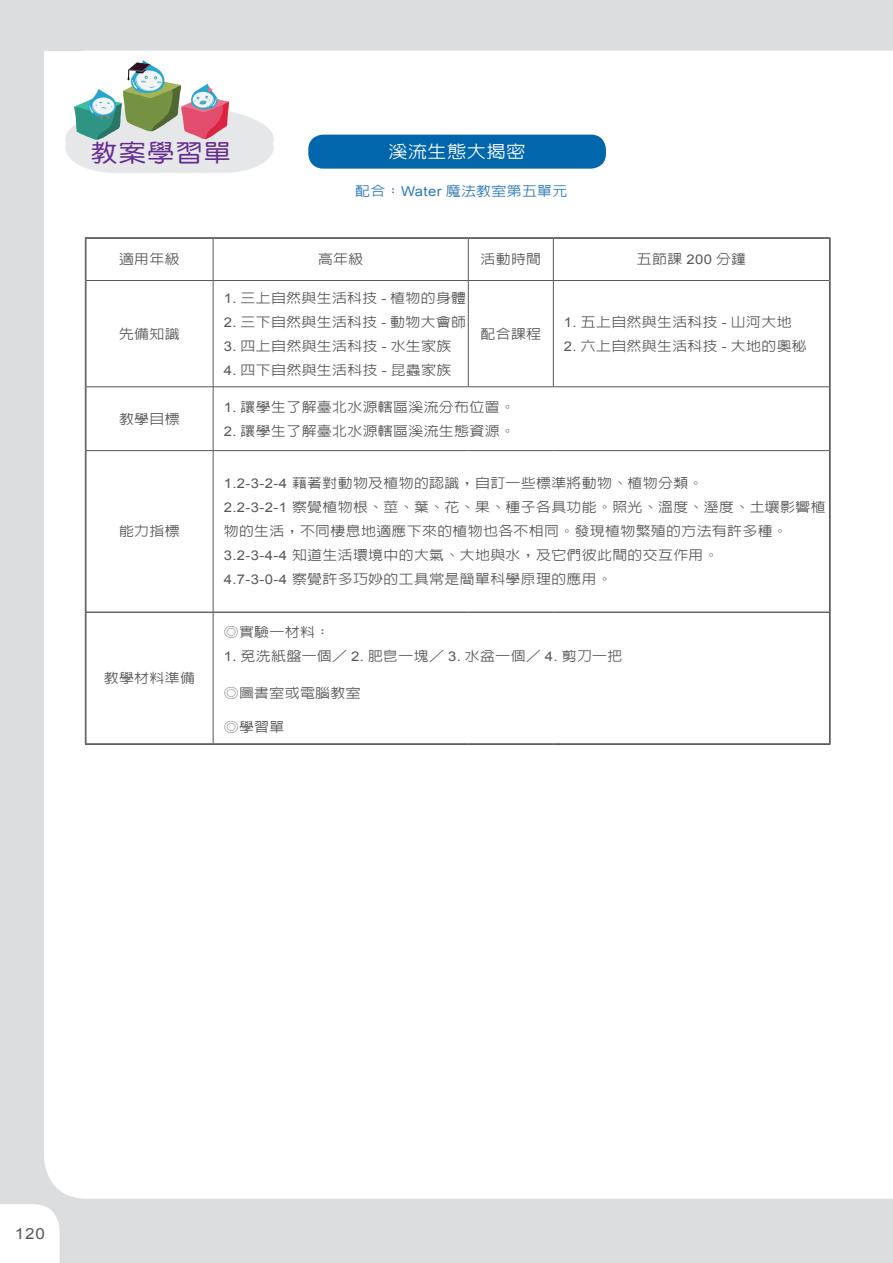
<style>
.page{position:relative;width:893px;height:1263px;background:#dcdddf}
.page>*{position:absolute;margin:0;border:0;box-sizing:border-box;transform-origin:0 0}
.t1{font:24.3px "DF Yuan Md HK BF";letter-spacing:.05em;color:#652d91;scale:1.11 1}
.大表格文w18h20_魔法小叮嚀{font:500 17.25px "Lin Gothic";letter-spacing:.025em;color:#fff;scale:1.11 1}
.t2{font:15.3px "Arial";color:#57585a;scale:1.11 1}
.表格文w14h16{font:500 13.35px/24px "Lin Gothic";letter-spacing:.025em;color:#57585a;scale:1.11 1}
.表格文w14h16-2{font:500 13.35px "Lin Gothic";letter-spacing:.025em;color:#2c79b9;scale:1.11 1}
.s1{font-family:"Arial";font-weight:400}
</style>
<div class="page">
<div style="left:44px;top:51px;width:849px;height:1148px;background:#fff"></div>
<div style="left:44px;top:51px;width:274px;height:186px;background:#fff"></div>
<div style="left:0;top:1204px;width:60px;height:59px;background:#fff"></div>
<svg style="left:65px;top:60px;width:209px;height:113px"></svg>
<div style="left:308px;top:135px;width:298px;height:34px;background:#0166ac;border-radius:15px"></div>
<hr style="left:86px;top:612px;width:127px;height:1px;background:#231f20">
<hr style="left:213px;top:612px;width:255px;height:1px;background:#231f20">
<hr style="left:468px;top:612px;width:85px;height:1px;background:#231f20">
<hr style="left:553px;top:612px;width:276px;height:1px;background:#231f20">
<hr style="left:85px;top:237px;width:128px;height:1px;background:#57585a">
<hr style="left:86px;top:238px;width:127px;height:1px;background:#57585a">
<hr style="left:85px;top:238px;width:1px;height:42px;background:#57585a">
<hr style="left:86px;top:238px;width:1px;height:42px;background:#57585a">
<hr style="left:213px;top:237px;width:255px;height:1px;background:#57585a">
<hr style="left:213px;top:238px;width:255px;height:1px;background:#57585a">
<hr style="left:468px;top:237px;width:85px;height:1px;background:#57585a">
<hr style="left:468px;top:238px;width:85px;height:1px;background:#57585a">
<hr style="left:553px;top:237px;width:277px;height:1px;background:#57585a">
<hr style="left:553px;top:238px;width:277px;height:1px;background:#57585a">
<hr style="left:829px;top:238px;width:1px;height:42px;background:#57585a">
<hr style="left:830px;top:238px;width:1px;height:42px;background:#57585a">
<hr style="left:85px;top:280px;width:1px;height:107px;background:#57585a">
<hr style="left:86px;top:280px;width:1px;height:107px;background:#57585a">
<hr style="left:829px;top:280px;width:1px;height:107px;background:#57585a">
<hr style="left:830px;top:280px;width:1px;height:107px;background:#57585a">
<hr style="left:85px;top:387px;width:1px;height:64px;background:#57585a">
<hr style="left:86px;top:387px;width:1px;height:64px;background:#57585a">
<hr style="left:829px;top:387px;width:1px;height:64px;background:#57585a">
<hr style="left:830px;top:387px;width:1px;height:64px;background:#57585a">
<hr style="left:85px;top:451px;width:1px;height:161px;background:#57585a">
<hr style="left:86px;top:451px;width:1px;height:161px;background:#57585a">
<hr style="left:829px;top:451px;width:1px;height:161px;background:#57585a">
<hr style="left:830px;top:451px;width:1px;height:161px;background:#57585a">
<hr style="left:85px;top:612px;width:1px;height:64px;background:#57585a">
<hr style="left:86px;top:612px;width:1px;height:64px;background:#57585a">
<hr style="left:85px;top:676px;width:1px;height:34px;background:#57585a">
<hr style="left:86px;top:676px;width:1px;height:34px;background:#57585a">
<hr style="left:85px;top:710px;width:1px;height:34px;background:#57585a">
<hr style="left:86px;top:710px;width:1px;height:33px;background:#57585a">
<hr style="left:86px;top:743px;width:127px;height:1px;background:#57585a">
<hr style="left:85px;top:744px;width:128px;height:1px;background:#57585a">
<hr style="left:829px;top:612px;width:1px;height:64px;background:#57585a">
<hr style="left:830px;top:612px;width:1px;height:64px;background:#57585a">
<hr style="left:829px;top:676px;width:1px;height:34px;background:#57585a">
<hr style="left:830px;top:676px;width:1px;height:34px;background:#57585a">
<hr style="left:829px;top:710px;width:1px;height:33px;background:#57585a">
<hr style="left:830px;top:710px;width:1px;height:34px;background:#57585a">
<hr style="left:213px;top:743px;width:255px;height:1px;background:#57585a">
<hr style="left:213px;top:744px;width:255px;height:1px;background:#57585a">
<hr style="left:468px;top:743px;width:85px;height:1px;background:#57585a">
<hr style="left:468px;top:744px;width:85px;height:1px;background:#57585a">
<hr style="left:553px;top:743px;width:277px;height:1px;background:#57585a">
<hr style="left:553px;top:744px;width:277px;height:1px;background:#57585a">
<hr style="left:213px;top:238px;width:1px;height:42px;background:#57585a">
<hr style="left:468px;top:238px;width:1px;height:42px;background:#57585a">
<hr style="left:553px;top:238px;width:1px;height:42px;background:#57585a">
<hr style="left:86px;top:280px;width:127px;height:1px;background:#57585a">
<hr style="left:213px;top:280px;width:255px;height:1px;background:#57585a">
<hr style="left:213px;top:281px;width:1px;height:106px;background:#57585a">
<hr style="left:468px;top:280px;width:85px;height:1px;background:#57585a">
<hr style="left:468px;top:281px;width:1px;height:106px;background:#57585a">
<hr style="left:553px;top:280px;width:276px;height:1px;background:#57585a">
<hr style="left:553px;top:281px;width:1px;height:106px;background:#57585a">
<hr style="left:86px;top:386px;width:127px;height:1px;background:#57585a">
<hr style="left:213px;top:386px;width:255px;height:1px;background:#57585a">
<hr style="left:213px;top:387px;width:1px;height:63px;background:#57585a">
<hr style="left:468px;top:386px;width:85px;height:1px;background:#57585a">
<hr style="left:553px;top:386px;width:276px;height:1px;background:#57585a">
<hr style="left:86px;top:450px;width:127px;height:1px;background:#57585a">
<hr style="left:213px;top:450px;width:255px;height:1px;background:#57585a">
<hr style="left:213px;top:451px;width:1px;height:161px;background:#57585a">
<hr style="left:468px;top:450px;width:85px;height:1px;background:#57585a">
<hr style="left:553px;top:450px;width:276px;height:1px;background:#57585a">
<hr style="left:213px;top:612px;width:1px;height:64px;background:#57585a">
<hr style="left:213px;top:676px;width:1px;height:34px;background:#57585a">
<hr style="left:213px;top:710px;width:1px;height:33px;background:#57585a">
<h1 class="t1" style="left:91px;top:141px;width:128px">教案學習單</h1>
<p class="大表格文w18h20_魔法小叮嚀" style="left:388px;top:143px;width:125px">溪流生態大揭密</p>
<p class="表格文w14h16-2" style="left:355px;top:184px;width:193px">配合：<span class="s1">Water</span> 魔法教室第五單元</p>
<p class="表格文w14h16" style="left:119px;top:247px;width:56px">適用年級</p>
<p class="表格文w14h16" style="left:318px;top:247px;width:42px">高年級</p>
<p class="表格文w14h16" style="left:480px;top:247px;width:56px">活動時間</p>
<p class="表格文w14h16" style="left:637px;top:247px;width:100px">五節課 <span class="s1">200</span> 分鐘</p>
<p class="表格文w14h16" style="left:119px;top:322px;width:56px">先備知識</p>
<p class="表格文w14h16" style="left:119px;top:407px;width:56px">教學目標</p>
<p class="表格文w14h16" style="left:119px;top:519px;width:56px">能力指標</p>
<p class="表格文w14h16" style="left:104px;top:666px;width:84px">教學材料準備</p>
<p class="表格文w14h16" style="left:224px;top:286px;width:220px"><span class="s1">1.</span> 三上自然與生活科技 <span class="s1">-</span> 植物的身體</p>
<p class="表格文w14h16" style="left:224px;top:310px;width:220px"><span class="s1">2.</span> 三下自然與生活科技 <span class="s1">-</span> 動物大會師</p>
<p class="表格文w14h16" style="left:224px;top:334px;width:207px"><span class="s1">3.</span> 四上自然與生活科技 <span class="s1">-</span> 水生家族</p>
<p class="表格文w14h16" style="left:224px;top:358px;width:207px"><span class="s1">4.</span> 四下自然與生活科技 <span class="s1">-</span> 昆蟲家族</p>
<p class="表格文w14h16" style="left:480px;top:322px;width:56px">配合課程</p>
<p class="表格文w14h16" style="left:224px;top:395px;width:264px"><span class="s1">1.</span> 讓學生了解臺北水源轄區溪流分布位置。</p>
<p class="表格文w14h16" style="left:224px;top:419px;width:264px"><span class="s1">2.</span> 讓學生了解臺北水源轄區溪流生態資源。</p>
<p class="表格文w14h16" style="left:564px;top:310px;width:207px"><span class="s1">1.</span> 五上自然與生活科技 <span class="s1">-</span> 山河大地</p>
<p class="表格文w14h16" style="left:564px;top:334px;width:220px"><span class="s1">2.</span> 六上自然與生活科技 <span class="s1">-</span> 大地的奧秘</p>
<p class="表格文w14h16" style="left:224px;top:471px;width:434px"><span class="s1">1.2-3-2-4</span> 藉著對動物及植物的認識，自訂一些標準將動物、植物分類。</p>
<p class="表格文w14h16" style="left:224px;top:495px;width:544px"><span class="s1">2.2-3-2-1</span> 察覺植物根、莖、葉、花、果、種子各具功能。照光、溫度、溼度、土壤影響植物的生活，不同棲息地適應下來的植物也各不相同。發現植物繁殖的方法有許多種。</p>
<p class="表格文w14h16" style="left:224px;top:543px;width:447px"><span class="s1">3.2-3-4-4</span> 知道生活環境中的大氣、大地與水，及它們彼此間的交互作用。</p>
<p class="表格文w14h16" style="left:224px;top:567px;width:351px"><span class="s1">4.7-3-0-4</span> 察覺許多巧妙的工具常是簡單科學原理的應用。</p>
<p class="表格文w14h16" style="left:224px;top:620px;width:97px">◎實驗一材料：</p>
<p class="表格文w14h16" style="left:224px;top:644px;width:361px"><span class="s1">1.</span> 免洗紙盤一個／ <span class="s1">2.</span> 肥皂一塊／ <span class="s1">3.</span> 水盆一個／ <span class="s1">4.</span> 剪刀一把</p>
<p class="表格文w14h16" style="left:224px;top:681px;width:125px">◎圖書室或電腦教室</p>
<p class="表格文w14h16" style="left:224px;top:715px;width:56px">◎學習單</p>
<p class="t2" style="left:15px;top:1223px;width:29px">120</p>
</div>
